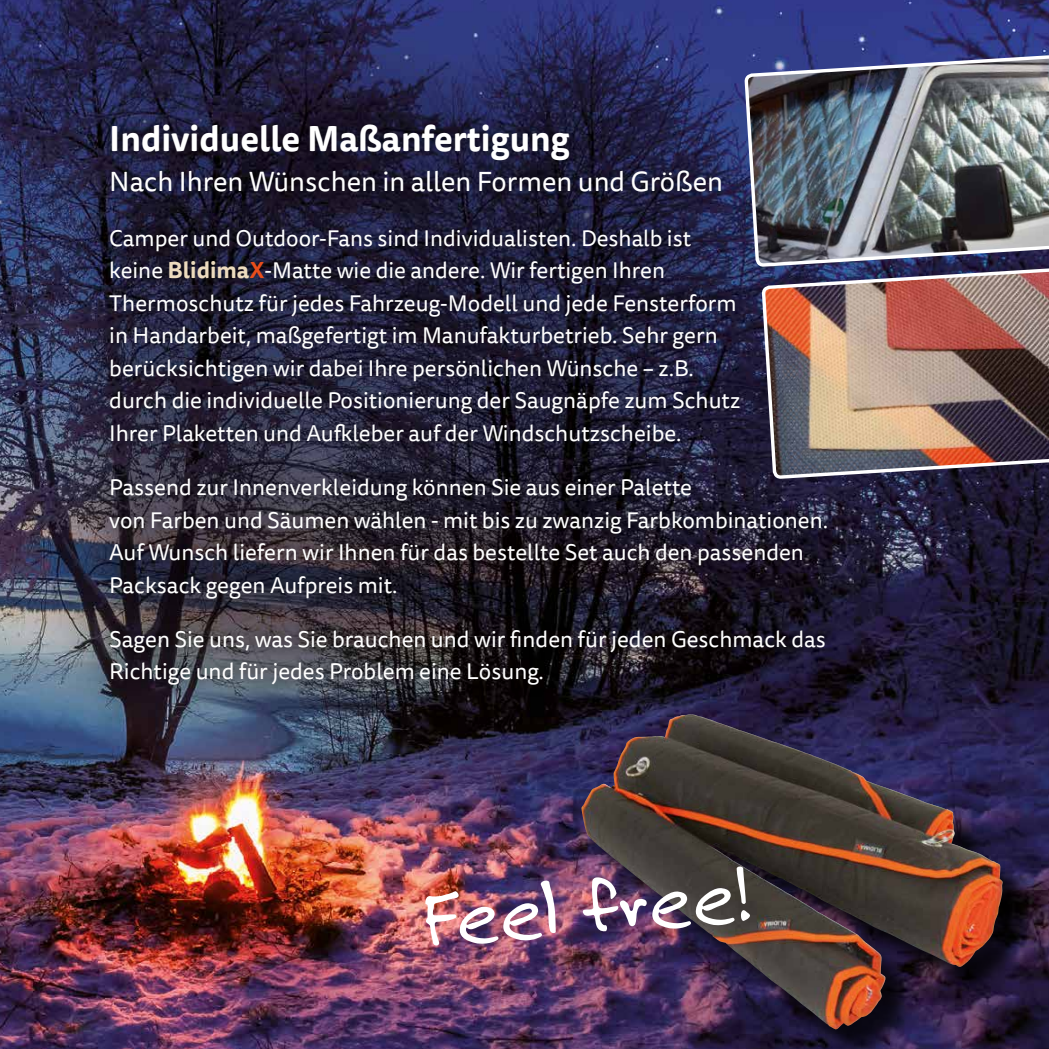
<style>
.page{position:relative;width:1049px;height:1049px;background:#fff}
.page>*{position:absolute;margin:0;border:0;box-sizing:border-box;transform-origin:0 0}
.t1{font:83.75px "Felt Tip Roman";color:#fff}
.t2{font:700 35px "Tisa Sans Pro";color:#fff}
.t3{font:27.5px "Tisa Sans Pro";color:#fff}
.t4{font:22.5px/32.5px "Tisa Sans Pro";color:#fff}
.s1{font-weight:700;color:#ecdbbe}
.s2{font-weight:700;color:#e94e1b}
</style>
<div class="page">
<img style="left:0;top:0;width:1049px;height:1049px">
<div style="left:97px;top:112px;width:741px;height:585px;background:#000;opacity:.75"></div>
<div style="left:586px;top:719px;width:447px;height:330px;background:#000;opacity:.75"></div>
<img style="left:581px;top:715px;width:305px;height:314px">
<img style="left:763px;top:370px;width:286px;height:212px">
<img style="left:746px;top:0;width:303px;height:370px">
<h2 class="t2" style="left:109px;top:113px;width:462px">Individuelle Maßanfertigung</h2>
<p class="t3" style="left:109px;top:163px;width:615px">Nach Ihren Wünschen in allen Formen und Größen</p>
<p class="t4" style="left:109px;top:222px;width:633px">Camper und Outdoor-Fans sind Individualisten. Deshalb ist keine <span class="s1">Blidima</span><span class="s2">X</span>-Matte wie die andere. Wir fertigen Ihren Thermoschutz für jedes Fahrzeug-Modell und jede Fensterform in Handarbeit, maßgefertigt im Manufakturbetrieb. Sehr gern berücksichtigen wir dabei Ihre persönlichen Wünsche – z.B. durch die individuelle Positionierung der Saugnäpfe zum Schutz Ihrer Plaketten und Aufkleber auf der Windschutzscheibe.</p>
<p class="t4" style="left:109px;top:471px;width:720px">Passend zur Innenverkleidung können Sie aus einer Palette<br>von Farben und Säumen wählen - mit bis zu zwanzig Farbkombinationen.<br>Auf Wunsch liefern wir Ihnen für das bestellte Set auch den passenden Packsack gegen Aufpreis mit.</p>
<p class="t4" style="left:109px;top:623px;width:718px">Sagen Sie uns, was Sie brauchen und wir finden für jeden Geschmack das<br>Richtige und für jedes Problem eine Lösung.</p>
<h1 class="t1" style="left:419px;top:865px;width:330px;rotate:-4deg">Feel free!</h1>
</div>
